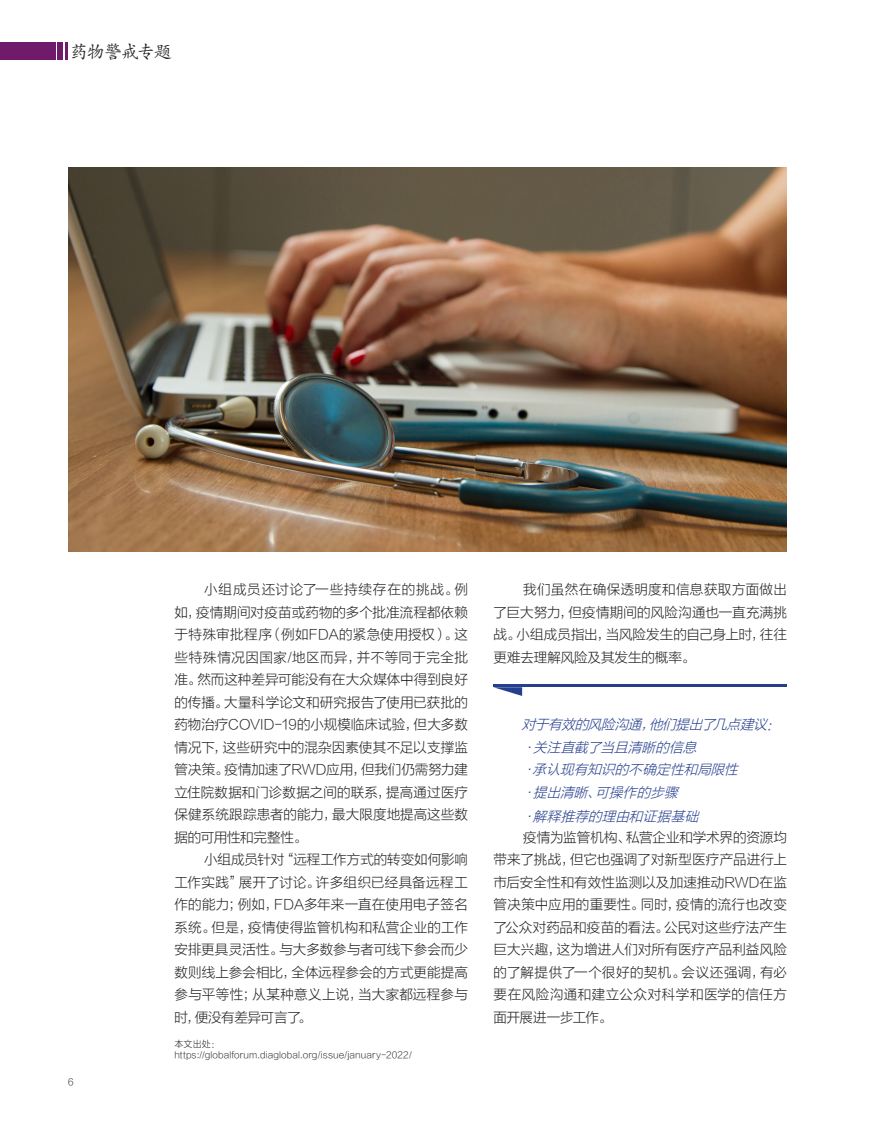
<style>
.page{position:relative;width:872px;height:1127px;background:#fff}
.page>*{position:absolute;margin:0;border:0;box-sizing:border-box;transform-origin:0 0}
.t1{font:18px "FZKTK GBK1 0";letter-spacing:-.06em;color:#231f20}
.内文{font:13.5px/22.5px "FZLTXHK GBK1 0";letter-spacing:.005em;color:#231f20;text-align:justify}
.文中例子{font:italic 13.5px "FZLTXHK GBK1 0";color:#253f8e}
.链接{font:9px "FZLTKHK GBK1 0";letter-spacing:.02em;color:#231f20}
.t2{font:9px "FZLTXHK GBK1 0";color:#231f20}
</style>
<div class="page">
<hr style="left:493px;top:685px;width:294px;height:2px;background:#253f8e">
<svg style="left:493px;top:687px;width:29px;height:9px"></svg>
<img style="left:68px;top:168px;width:719px;height:384px">
<div style="left:0;top:43px;width:55px;height:17px;background:#6f1a6a"></div>
<div style="left:57px;top:43px;width:6px;height:17px;background:#6f1a6a"></div>
<hr style="left:65px;top:43px;width:3px;height:17px;background:#6f1a6a">
<p class="t1" style="left:70px;top:42px;width:104px">药物警戒专题</p>
<p class="t2" style="left:68px;top:1077px;width:7px">6</p>
<p class="内文" style="left:174px;top:579px;width:295px;text-indent:30px">小组成员还讨论了一些持续存在的挑战。例如，疫情期间对疫苗或药物的多个批准流程都依赖于特殊审批程序（例如FDA的紧急使用授权）。这些特殊情况因国家/地区而异，并不等同于完全批准。然而这种差异可能没有在大众媒体中得到良好的传播。大量科学论文和研究报告了使用已获批的药物治疗COVID-19的小规模临床试验，但大多数情况下，这些研究中的混杂因素使其不足以支撑监管决策。疫情加速了RWD应用，但我们仍需努力建立住院数据和门诊数据之间的联系，提高通过医疗保健系统跟踪患者的能力，最大限度地提高这些数据的可用性和完整性。</p>
<p class="内文" style="left:174px;top:849px;width:295px;text-indent:30px">小组成员针对“远程工作方式的转变如何影响工作实践”展开了讨论。许多组织已经具备远程工作的能力；例如，FDA多年来一直在使用电子签名系统。但是，疫情使得监管机构和私营企业的工作安排更具灵活性。与大多数参与者可线下参会而少数则线上参会相比，全体远程参会的方式更能提高参与平等性；从某种意义上说，当大家都远程参与时，便没有差异可言了。</p>
<p class="链接" style="left:174px;top:1039px;width:47px">本文出处：</p>
<p class="链接" style="left:174px;top:1049px;width:239px">https://globalforum.diaglobal.org/issue/january-2022/</p>
<p class="内文" style="left:493px;top:579px;width:295px;text-indent:30px">我们虽然在确保透明度和信息获取方面做出了巨大努力，但疫情期间的风险沟通也一直充满挑战。小组成员指出，当风险发生的自己身上时，往往更难去理解风险及其发生的概率。</p>
<p class="文中例子" style="left:522px;top:717px;width:263px">对于有效的风险沟通，他们提出了几点建议：</p>
<p class="文中例子" style="left:522px;top:739px;width:180px">·关注直截了当且清晰的信息</p>
<p class="文中例子" style="left:522px;top:762px;width:222px">·承认现有知识的不确定性和局限性</p>
<p class="文中例子" style="left:522px;top:784px;width:161px">·提出清晰、可操作的步骤</p>
<p class="文中例子" style="left:522px;top:809px;width:182px">·解释推荐的理由和证据基础</p>
<p class="内文" style="left:493px;top:826px;width:295px;text-indent:30px">疫情为监管机构、私营企业和学术界的资源均带来了挑战，但它也强调了对新型医疗产品进行上市后安全性和有效性监测以及加速推动RWD在监管决策中应用的重要性。同时，疫情的流行也改变了公众对药品和疫苗的看法。公民对这些疗法产生巨大兴趣，这为增进人们对所有医疗产品利益风险的了解提供了一个很好的契机。会议还强调，有必要在风险沟通和建立公众对科学和医学的信任方面开展进一步工作。</p>
</div>
